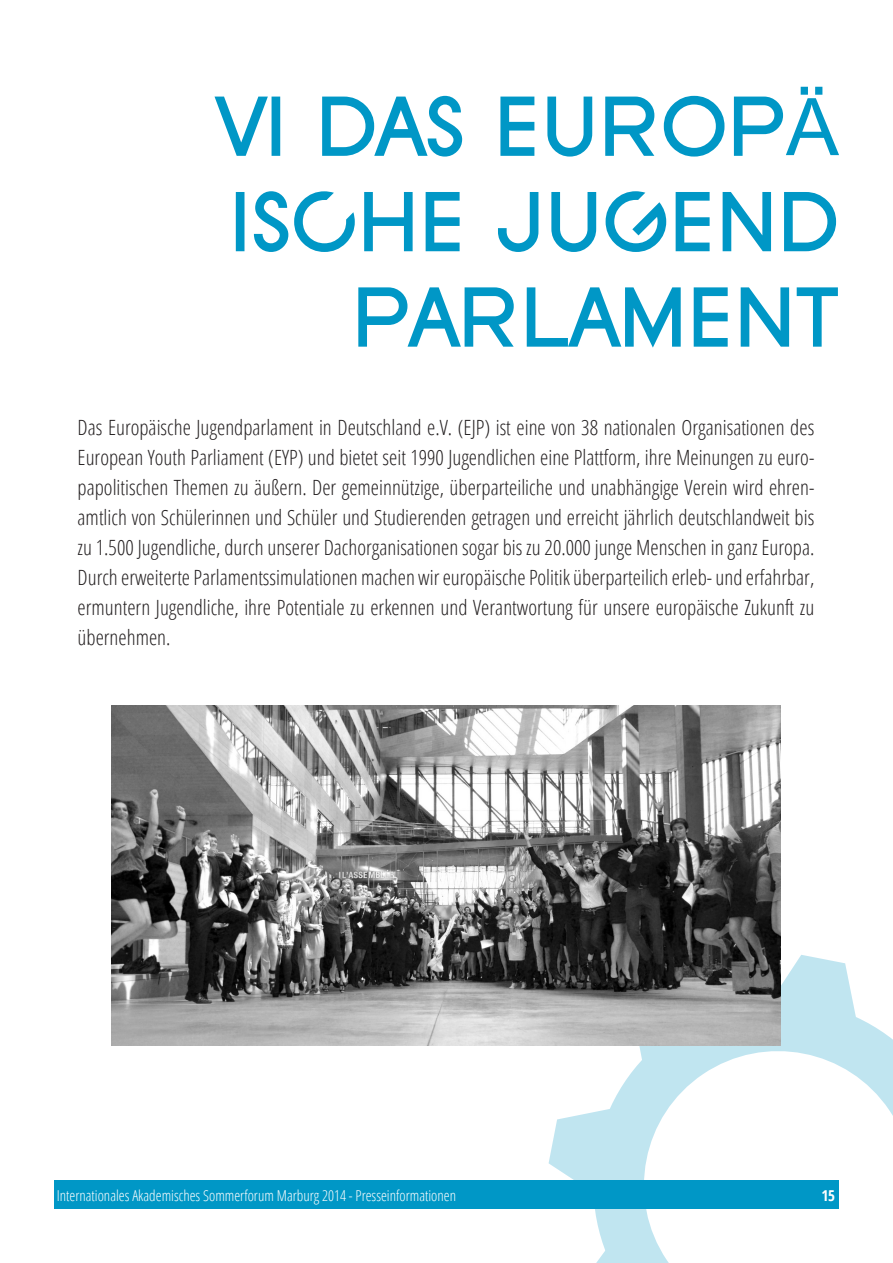
<style>
.page{position:relative;width:893px;height:1263px;background:#fff}
.page>*{position:absolute;margin:0;border:0;box-sizing:border-box;transform-origin:0 0}
.t1{font:300 condensed 21px/30px "Open Sans";color:#231f20;text-align:justify}
.t2{font:300 condensed 15px "Open Sans";color:#fff}
.t3{font:700 condensed 15px "Open Sans";color:#fff}
</style>
<div class="page">
<svg style="left:568px;top:1017px;width:325px;height:246px"></svg>
<svg style="left:632px;top:1045px;width:83px;height:16px"></svg>
<svg style="left:570px;top:1248px;width:71px;height:15px"></svg>
<svg style="left:549px;top:1108px;width:63px;height:73px"></svg>
<svg style="left:781px;top:955px;width:75px;height:63px"></svg>
<img style="left:111px;top:706px;width:670px;height:339px">
<div style="left:54px;top:1181px;width:785px;height:28px;background:#0097c6"></div>
<svg style="left:358px;top:287px;width:480px;height:61px"></svg>
<svg style="left:236px;top:191px;width:600px;height:61px"></svg>
<svg style="left:215px;top:87px;width:624px;height:70px"></svg>
<p class="t1" style="left:78px;top:411px;width:738px">Das Europäische Jugendparlament in Deutschland e.V. (EJP) ist eine von 38 nationalen Organisationen des European Youth Parliament (EYP) und bietet seit 1990 Jugendlichen eine Plattform, ihre Meinungen zu euro&shy;papolitischen Themen zu äußern. Der gemeinnützige, überparteiliche und unabhängige Verein wird ehren&shy;amtlich von Schülerinnen und Schüler und Studierenden getragen und erreicht jährlich deutschlandweit bis zu 1.500 Jugendliche, durch unserer Dachorganisationen sogar bis zu 20.000 junge Menschen in ganz Europa.<br>Durch erweiterte Parlamentssimulationen machen wir europäische Politik überparteilich erleb- und erfahrbar, ermuntern Jugendliche, ihre Potentiale zu erkennen und Verantwortung für unsere europäische Zukunft zu übernehmen.</p>
<p class="t2" style="left:57px;top:1185px;width:401px">Internationales Akademisches Sommerforum Marburg 2014 - Presseinformationen</p>
<p class="t3" style="left:821px;top:1185px;width:15px">15</p>
</div>
